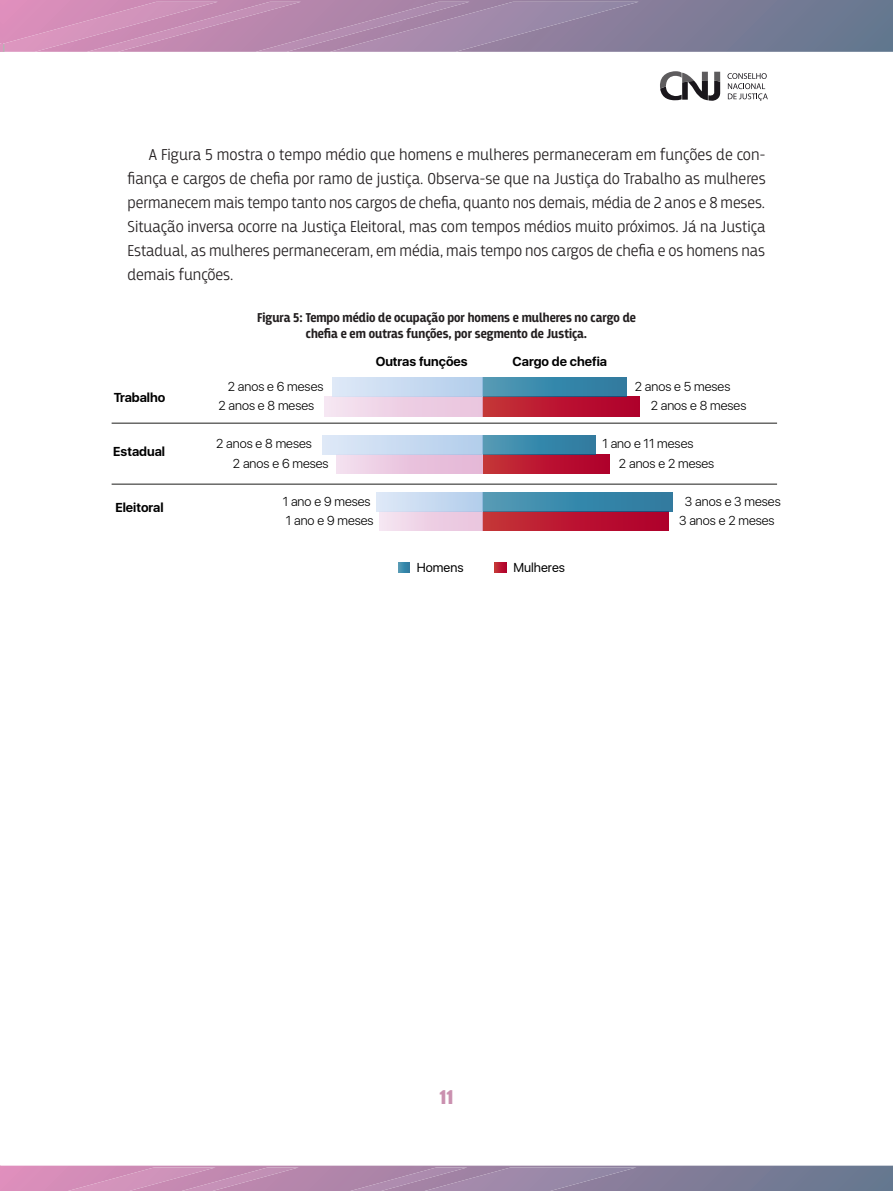
<style>
.page{position:relative;width:893px;height:1191px;background:#fff}
.page>*{position:absolute;margin:0;border:0;box-sizing:border-box;transform-origin:0 0}
.t1{font:900 21px "Breakers";color:#ca90af}
.Texto{font:300 16.5px/24px "Breakers";color:#231f20}
.FIGURA_Legenda{font:700 13.5px/16.2px "Breakers";color:#231f20;text-align:center}
.t2{font:300 12.9px "SFUI Display";color:#000}
.t3{font:700 12.9px "SFUI Display";color:#000}
.t4{font:12.9px "SFUI Display";color:#000}
</style>
<div class="page">
<svg style="left:727px;top:73px;width:41px;height:28px"></svg>
<svg style="left:660px;top:71px;width:60px;height:30px"></svg>
<svg style="left:639px;top:0;width:254px;height:52px;background:#747a94"></svg>
<svg style="left:0;top:0;width:639px;height:52px;background:#b48aae"></svg>
<svg style="left:0;top:1165px;width:893px;height:26px;background:#a588a9"></svg>
<div style="left:482px;top:511px;width:186px;height:20px;background:linear-gradient(to right,#c53337,#af002b)"></div>
<div style="left:482px;top:492px;width:191px;height:19px;background:linear-gradient(to right,#4f9ab6,#29799f)"></div>
<div style="left:482px;top:454px;width:128px;height:19px;background:linear-gradient(to right,#c53337,#af002b)"></div>
<div style="left:482px;top:435px;width:114px;height:19px;background:linear-gradient(to right,#4f9ab6,#2a799f)"></div>
<div style="left:482px;top:397px;width:157px;height:19px;background:linear-gradient(to right,#c53337,#af002b)"></div>
<div style="left:482px;top:378px;width:144px;height:19px;background:linear-gradient(to right,#4f9ab6,#2a799f)"></div>
<div style="left:379px;top:511px;width:103px;height:20px;background:linear-gradient(to right,#f4e3f0,#e8c1dc)"></div>
<div style="left:377px;top:492px;width:105px;height:19px;background:linear-gradient(to right,#dee9f7,#b2cdeb)"></div>
<div style="left:336px;top:454px;width:146px;height:19px;background:linear-gradient(to right,#f2dced,#e3b3d4)"></div>
<div style="left:323px;top:435px;width:159px;height:19px;background:linear-gradient(to right,#dee9f7,#b2cdeb)"></div>
<div style="left:325px;top:397px;width:157px;height:19px;background:linear-gradient(to right,#f4e3f0,#e8c1dc)"></div>
<div style="left:332px;top:378px;width:150px;height:19px;background:linear-gradient(to right,#dfe9f7,#b2cdeb)"></div>
<svg style="left:398px;top:563px;width:11px;height:9px"></svg>
<svg style="left:495px;top:563px;width:11px;height:9px"></svg>
<hr style="left:112px;top:423px;width:665px;height:1px;background:#1d1d1b">
<hr style="left:112px;top:484px;width:665px;height:1px;background:#1d1d1b">
<p class="Texto" style="left:128px;top:143px;width:640px;text-indent:21px">A Figura 5 mostra o tempo médio que homens e mulheres permaneceram em funções de con&shy;fiança e cargos de chefia por ramo de justiça. Observa-se que na Justiça do Trabalho as mulheres permanecem mais tempo tanto nos cargos de chefia, quanto nos demais, média de 2 anos e 8 meses.<br>Situação inversa ocorre na Justiça Eleitoral, mas com tempos médios muito próximos. Já na Justiça Estadual, as mulheres permaneceram, em média, mais tempo nos cargos de chefia e os homens nas demais funções.</p>
<p class="FIGURA_Legenda" style="left:257px;top:310px;width:381px">Figura 5: Tempo médio de ocupação por homens e mulheres no cargo de chefia e em outras funções, por segmento de Justiça.</p>
<p class="t3" style="left:114px;top:390px;width:53px">Trabalho</p>
<p class="t3" style="left:113px;top:444px;width:53px">Estadual</p>
<p class="t3" style="left:115px;top:500px;width:50px">Eleitoral</p>
<p class="t3" style="left:376px;top:354px;width:93px">Outras funções</p>
<p class="t3" style="left:513px;top:354px;width:96px">Cargo de chefia</p>
<p class="t2" style="left:228px;top:378px;width:97px">2 anos e 6 meses</p>
<p class="t2" style="left:635px;top:378px;width:97px">2 anos e 5 meses</p>
<p class="t2" style="left:218px;top:397px;width:97px">2 anos e 8 meses</p>
<p class="t2" style="left:651px;top:397px;width:97px">2 anos e 8 meses</p>
<p class="t2" style="left:216px;top:435px;width:97px">2 anos e 8 meses</p>
<p class="t2" style="left:602px;top:435px;width:93px">1 ano e 11 meses</p>
<p class="t2" style="left:233px;top:454px;width:97px">2 anos e 6 meses</p>
<p class="t2" style="left:619px;top:454px;width:97px">2 anos e 2 meses</p>
<p class="t2" style="left:283px;top:492px;width:89px">1 ano e 9 meses</p>
<p class="t2" style="left:286px;top:511px;width:89px">1 ano e 9 meses</p>
<p class="t4" style="left:417px;top:557px;width:48px">Homens</p>
<p class="t4" style="left:514px;top:557px;width:53px">Mulheres</p>
<p class="t2" style="left:685px;top:492px;width:97px">3 anos e 3 meses</p>
<p class="t2" style="left:679px;top:511px;width:97px">3 anos e 2 meses</p>
<p class="t1" style="left:440px;top:1084px;width:15px">11</p>
</div>
